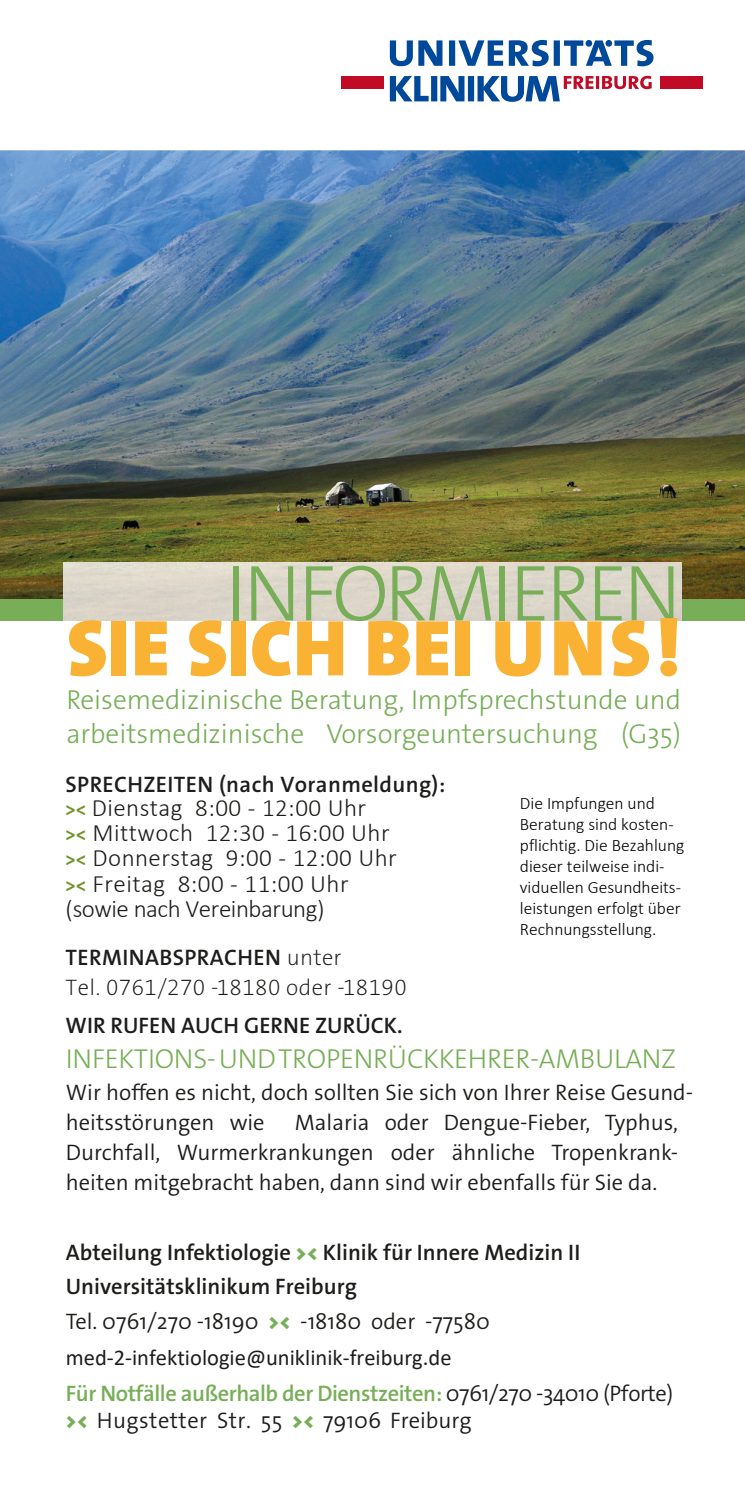
<style>
.page{position:relative;width:745px;height:1489px;background:#fff}
.page>*{position:absolute;margin:0;border:0;box-sizing:border-box;transform-origin:0 0}
.t1{font:900 80px "The Sans Os F";letter-spacing:.005em;color:#f9b234}
.t2{font:300 80px "The Sans Os F";letter-spacing:-.05em;color:#77ae57}
.t3{font:300 27.5px/34.2px "The Sans Os F";color:#77ae57}
.t4{font:300 25px/25.2px "Calibri";letter-spacing:.02em;color:#1d1d1b}
.t5{font:300 22.5px/30px "The Sans Os F";color:#1d1d1b}
.t6{font:600 22.5px/34.5px "The Sans Os F";color:#1d1d1b}
.t7{font:300 22.5px/27px "The Sans Os F";letter-spacing:.02em;color:#1d1d1b}
.t8{font:200 22.5px/30px "The Sans Os F";letter-spacing:.02em;color:#1d1d1b}
.t9{font:22.5px "Calibri";color:#1d1d1b}
.t10{font:300 17.5px/21px "Calibri";color:#000}
.s1{font-weight:700;font-size:20px;color:#70952b}
.s2{font-weight:600}
.s3{font-weight:900;font-size:20px;color:#77ae57}
.s4{font-weight:300}
.s5{font-weight:600;color:#77ae57}
</style>
<div class="page">
<img style="left:0;top:150px;width:744px;height:450px">
<div style="left:659px;top:76px;width:43px;height:13px;background:#c10b26"></div>
<div style="left:341px;top:76px;width:42px;height:13px;background:#c10b26"></div>
<svg style="left:389px;top:40px;width:264px;height:26px"></svg>
<svg style="left:389px;top:76px;width:262px;height:26px"></svg>
<div style="left:0;top:600px;width:64px;height:21px;background:#77ae57"></div>
<div style="left:680px;top:600px;width:64px;height:21px;background:#77ae57"></div>
<img style="left:64px;top:562px;width:616px;height:58px">
<h1 class="t2" style="left:225px;top:542px;width:457px">INFORMIEREN</h1>
<h1 class="t1" style="left:67px;top:597px;width:615px">SIE SICH BEI UNS!</h1>
<p class="t3" style="left:66px;top:682px;width:616px">Reisemedizinische Beratung, Impfsprechstunde und arbeitsmedizinische Vorsorgeuntersuchung (G35)</p>
<p class="t6" style="left:66px;top:767px;width:381px">SPRECHZEITEN (nach Voranmeldung):</p>
<p class="t4" style="left:66px;top:794px;width:332px"><span class="s1">&gt;&lt;</span> Dienstag 8:00 - 12:00 Uhr<br><span class="s1">&gt;&lt;</span> Mittwoch 12:30 - 16:00 Uhr <span class="s1">&gt;&lt;</span> Donnerstag 9:00 - 12:00 Uhr <span class="s1">&gt;&lt;</span> Freitag 8:00 - 11:00 Uhr (sowie nach Vereinbarung)</p>
<p class="t8" style="left:66px;top:942px;width:342px"><span class="s2">TERMINABSPRACHEN</span> unter<br>Tel. 0761/270 -18180 oder -18190</p>
<p class="t6" style="left:66px;top:1007px;width:338px">WIR RUFEN AUCH GERNE ZURÜCK.</p>
<p class="t3" style="left:66px;top:1041px;width:611px">INFEKTIONS- UND TROPENRÜCKKEHRER-AMBULANZ</p>
<p class="t5" style="left:66px;top:1077px;width:628px">Wir hoffen es nicht, doch sollten Sie sich von Ihrer Reise Gesund&shy;heitsstörungen wie</p>
<p class="t10" style="left:519px;top:792px;width:166px">Die Impfungen und<br>Beratung sind kosten&shy;pflichtig. Die Bezahlung dieser teilweise indi&shy;viduellen Gesundheits&shy;leistungen erfolgt über<br>Rechnungsstellung.</p>
<p class="t5" style="left:66px;top:1107px;width:613px;text-align:justify;text-indent:229px">Malaria oder Dengue-Fieber, Typhus, Durchfall, Wurmerkrankungen oder ähnliche Tropenkrank&shy;heiten mitgebracht haben, dann sind wir ebenfalls für Sie da.</p>
<p class="t6" style="left:66px;top:1235px;width:516px">Abteilung Infektiologie <span class="s3">&gt;&lt;</span> Klinik für Innere Medizin II<br>Universitätsklinikum Freiburg<br><span class="s4">Tel. 0761/270 -18190</span> <span class="s3">&gt;&lt;</span> <span class="s4">-18180 oder -77580</span></p>
<p class="t9" style="left:66px;top:1341px;width:387px">med-2-infektiologie@uniklinik-freiburg.de</p>
<p class="t7" style="left:66px;top:1380px;width:608px"><span class="s5">Für Notfälle außerhalb der Dienstzeiten:</span> 0761/270 -34010 (Pforte) <span class="s3">&gt;&lt;</span> Hugstetter Str. 55 <span class="s3">&gt;&lt;</span> 79106 Freiburg</p>
</div>
